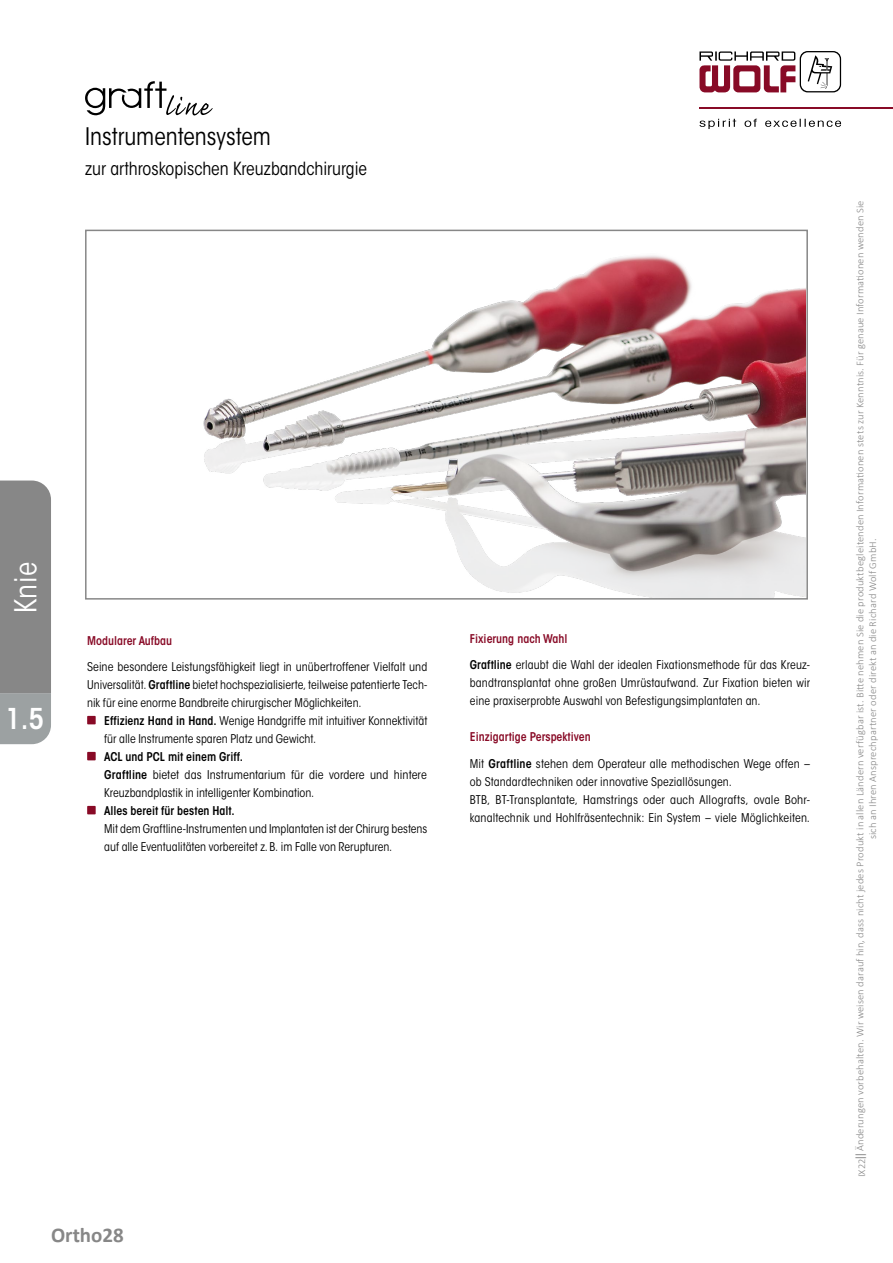
<style>
.page{position:relative;width:893px;height:1263px;background:#fff}
.page>*{position:absolute;margin:0;border:0;box-sizing:border-box;transform-origin:0 0}
.t1{font:condensed 30px "ITC Avant Garde Std";color:#fff}
.t2{font:600 condensed 28.5px "ITC Avant Garde Std";color:#fff}
.t3{font:condensed 24px "ITC Avant Garde Std";color:#000}
.t4{font:700 21px "Calibri";color:#878787}
.t5{font:condensed 18px "ITC Avant Garde Std";color:#000}
.t6{font:condensed 12px/18px "ITC Avant Garde Std";letter-spacing:.005em;color:#000}
.t7{font:600 condensed 12px "ITC Avant Garde Std";color:#880a26}
.t8{font:600 condensed 12px "ITC Avant Garde Std";color:#000}
.t9{font:300 10.5px/12.6px "Calibri";letter-spacing:.015em;color:#878787;text-align:center}
.s1{font-weight:600}
.s2{font-family:"Adobe Garamond Pro";font-weight:700}
</style>
<div class="page">
<svg style="left:699px;top:119px;width:142px;height:10px"></svg>
<svg style="left:699px;top:51px;width:142px;height:41px"></svg>
<hr style="left:699px;top:107px;width:194px;height:2px;background:#880a26">
<svg style="left:0;top:480px;width:51px;height:264px"></svg>
<svg style="left:85px;top:81px;width:128px;height:34px"></svg>
<img style="left:203px;top:255px;width:602px;height:342px">
<div style="left:85px;top:230px;width:723px;height:370px;border:2px solid #878787"></div>
<div style="left:87px;top:716px;width:9px;height:8px;background:#880a26"></div>
<div style="left:87px;top:752px;width:9px;height:8px;background:#880a26"></div>
<div style="left:87px;top:806px;width:9px;height:8px;background:#880a26"></div>
<h3 class="t3" style="left:85px;top:122px;width:188px">Instrumentensystem</h3>
<h3 class="t5" style="left:85px;top:158px;width:284px">zur arthroskopischen Kreuzbandchirurgie</h3>
<h1 class="t1" style="left:8px;top:613px;width:53px;rotate:-90deg">Knie</h1>
<h2 class="t2" style="left:5px;top:701px;width:40px">1.5</h2>
<p class="t7" style="left:87px;top:633px;width:86px">Modularer Aufbau</p>
<p class="t6" style="left:87px;top:658px;width:342px;text-align:justify">Seine besondere Leistungsfähigkeit liegt in unübertroffener Vielfalt und Universalität. <span class="s1">Graftline</span> bietet hochspezialisierte, teilweise patentierte Tech&shy;nik für eine enorme Bandbreite chirurgischer Möglichkeiten.</p>
<p class="t6" style="left:104px;top:712px;width:325px"><span class="s1">Effizienz Hand in Hand.</span> Wenige Handgriffe mit intuitiver Konnektivität für alle Instrumente sparen Platz und Gewicht.</p>
<p class="t6" style="left:104px;top:748px;width:324px"><span class="s1">ACL und PCL mit einem Griff.<br>Graftline</span> bietet das Instrumentarium für die vordere und hintere<br>Kreuzbandplastik in intelligenter Kombination.</p>
<p class="t8" style="left:104px;top:803px;width:132px">Alles bereit für besten Halt.</p>
<p class="t6" style="left:104px;top:820px;width:325px">Mit dem Graftline-Instrumenten und Implantaten ist der Chirurg bestens auf alle Eventualitäten vorbereitet z.B. im Falle von Rerupturen.</p>
<p class="t7" style="left:470px;top:631px;width:99px">Fixierung nach Wahl</p>
<p class="t6" style="left:470px;top:656px;width:342px;text-align:justify"><span class="s1">Graftline</span> erlaubt die Wahl der idealen Fixationsmethode für das Kreuz&shy;bandtransplantat ohne großen Umrüstaufwand. Zur Fixation bieten wir eine praxiserprobte Auswahl von Befestigungsimplantaten an.</p>
<p class="t7" style="left:470px;top:729px;width:122px">Einzigartige Perspektiven</p>
<p class="t6" style="left:470px;top:754px;width:342px">Mit <span class="s1">Graftline</span> stehen dem Operateur alle methodischen Wege offen – ob Standardtechniken oder innovative Speziallösungen.<br>BTB, BT-Transplantate, Hamstrings oder auch Allografts, ovale Bohr&shy;kanaltechnik und Hohlfräsentechnik: Ein System – viele Möglichkeiten.</p>
<h3 class="t4" style="left:51px;top:1220px;width:74px">Ortho28</h3>
<p class="t9" style="left:854px;top:1177px;width:978px;rotate:-90deg">IX22<span class="s2">||</span> Änderungen vorbehalten. Wir weisen darauf hin, dass nicht jedes Produkt in allen Ländern verfügbar ist. Bitte nehmen Sie die produktbegleitenden Informationen stets zur Kenntnis. Für genaue Informationen wenden Sie sich an Ihren Ansprechpartner oder direkt an die Richard Wolf GmbH.</p>
</div>
